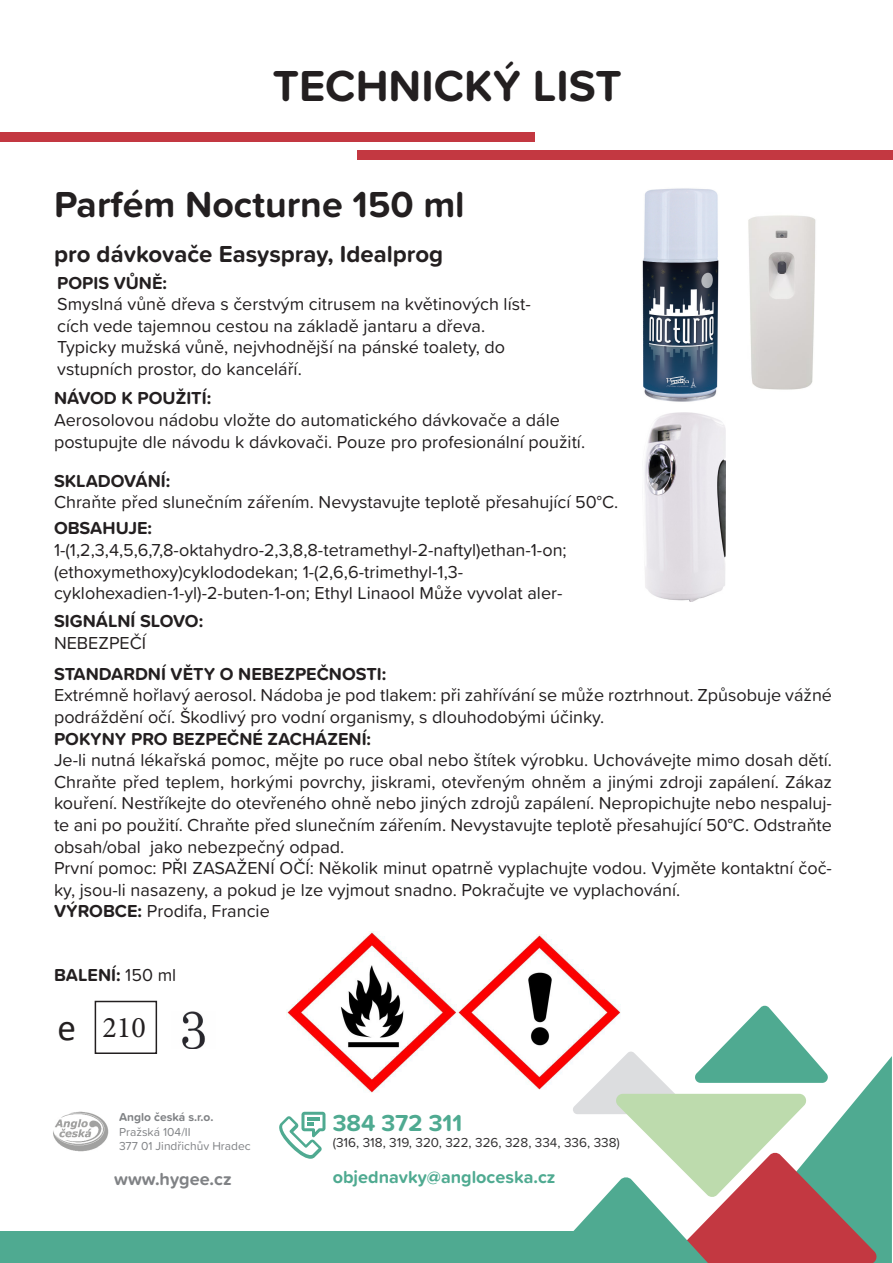
<style>
.page{position:relative;width:893px;height:1263px;background:#fff}
.page>*{position:absolute;margin:0;border:0;box-sizing:border-box;transform-origin:0 0}
.t1{font:700 45px "Proxima Soft";color:#231f20}
.t2{font:700 37.5px "Proxima Soft";color:#231f20}
.t3{font:37.5px "Calibri";color:#231f20}
.t4{font:30px "Minion Pro";color:#231f20}
.t5{font:700 24px "Proxima Soft";color:#231f20}
.t6{font:700 24px "Proxima Soft";color:#4faa91}
.t7{font:18px/21.6px "Proxima Soft";color:#231f20}
.t8{font:700 18px "Proxima Soft";color:#231f20}
.t9{font:700 18px "Proxima Soft";color:#4faa91}
.t10{font:700 18px "Proxima Soft";color:#808285}
.t11{font:13.5px "Proxima Soft";color:#312f30}
.t12{font:12px "Proxima Soft";color:#808285}
.t13{font:700 12px "Proxima Soft";color:#808285}
.s1{font-weight:700}
.s2{font-weight:400}
</style>
<div class="page">
<div style="left:0;top:133px;width:534px;height:9px;background:#c33841"></div>
<div style="left:357px;top:150px;width:536px;height:9px;background:#c33841"></div>
<img style="left:642px;top:188px;width:77px;height:214px">
<div style="left:95px;top:1001px;width:62px;height:53px;border:2px solid #231f20"></div>
<img style="left:287px;top:931px;width:170px;height:162px">
<img style="left:457px;top:934px;width:164px;height:156px">
<img style="left:182px;top:1011px;width:23px;height:37px">
<img style="left:748px;top:215px;width:68px;height:175px">
<img style="left:644px;top:412px;width:82px;height:190px">
<svg style="left:550px;top:1005px;width:342px;height:258px"></svg>
<div style="left:0;top:1231px;width:636px;height:32px;background:#4faa91"></div>
<img style="left:53px;top:1112px;width:56px;height:39px">
<svg style="left:279px;top:1112px;width:46px;height:47px"></svg>
<p class="t1" style="left:273px;top:52px;width:350px">TECHNICKÝ LIST</p>
<p class="t2" style="left:54px;top:176px;width:412px">Parfém Nocturne 150 ml</p>
<p class="t5" style="left:54px;top:236px;width:391px">pro dávkovače Easyspray, Idealprog</p>
<p class="t8" style="left:57px;top:269px;width:111px">POPIS VŮNĚ:</p>
<p class="t7" style="left:57px;top:292px;width:475px">Smyslná vůně dřeva s čerstvým citrusem na květinových líst&shy;cích vede tajemnou cestou na základě jantaru a dřeva.</p>
<p class="t7" style="left:57px;top:336px;width:450px">Typicky mužská vůně, nejvhodnější na pánské toalety, do vstupních prostor, do kanceláří.</p>
<p class="t8" style="left:54px;top:385px;width:159px">NÁVOD K POUŽITÍ:</p>
<p class="t7" style="left:54px;top:408px;width:507px">Aerosolovou nádobu vložte do automatického dávkovače a dále</p>
<p class="t7" style="left:54px;top:430px;width:533px">postupujte dle návodu k dávkovači. Pouze pro profesionální použití.</p>
<p class="t8" style="left:54px;top:467px;width:118px">SKLADOVÁNÍ:</p>
<p class="t7" style="left:54px;top:491px;width:566px">Chraňte před slunečním zářením. Nevystavujte teplotě přesahující 50°C.</p>
<p class="t8" style="left:54px;top:515px;width:100px">OBSAHUJE:</p>
<p class="t7" style="left:54px;top:538px;width:514px">1-(1,2,3,4,5,6,7,8-oktahydro-2,3,8,8-tetramethyl-2-naftyl)ethan-1-on;</p>
<p class="t7" style="left:54px;top:560px;width:411px">(ethoxymethoxy)cyklododekan; 1-(2,6,6-trimethyl-1,3-</p>
<p class="t7" style="left:54px;top:581px;width:510px">cyklohexadien-1-yl)-2-buten-1-on; Ethyl Linaool Může vyvolat aler-</p>
<p class="t8" style="left:54px;top:608px;width:151px">SIGNÁLNÍ SLOVO:</p>
<p class="t7" style="left:54px;top:631px;width:94px">NEBEZPEČÍ</p>
<p class="t8" style="left:54px;top:660px;width:334px">STANDARDNÍ VĚTY O NEBEZPEČNOSTI:</p>
<p class="t7" style="left:54px;top:684px;width:779px">Extrémně hořlavý aerosol. Nádoba je pod tlakem: při zahřívání se může roztrhnout. Způsobuje vážné podráždění očí. Škodlivý pro vodní organismy, s dlouhodobými účinky.</p>
<p class="t8" style="left:54px;top:725px;width:319px">POKYNY PRO BEZPEČNÉ ZACHÁZENÍ:</p>
<p class="t7" style="left:54px;top:748px;width:780px;text-align:justify">Je-li nutná lékařská pomoc, mějte po ruce obal nebo štítek výrobku. Uchovávejte mimo dosah dětí.<br>Chraňte před teplem, horkými povrchy, jiskrami, otevřeným ohněm a jinými zdroji zapálení. Zákaz kouření. Nestříkejte do otevřeného ohně nebo jiných zdrojů zapálení. Nepropichujte nebo nespaluj&shy;te ani po použití. Chraňte před slunečním zářením. Nevystavujte teplotě přesahující 50°C. Odstraňte obsah/obal jako nebezpečný odpad.</p>
<p class="t7" style="left:54px;top:856px;width:779px">První pomoc: PŘI ZASAŽENÍ OČÍ: Několik minut opatrně vyplachujte vodou. Vyjměte kontaktní čoč&shy;ky, jsou-li nasazeny, a pokud je lze vyjmout snadno. Pokračujte ve vyplachování.</p>
<p class="t7" style="left:54px;top:900px;width:217px"><span class="s1">VÝROBCE:</span> Prodifa, Francie</p>
<p class="t8" style="left:54px;top:961px;width:124px">BALENÍ: <span class="s2">150 ml</span></p>
<p class="t3" style="left:57px;top:1002px;width:20px">e</p>
<p class="t4" style="left:103px;top:1007px;width:45px">210</p>
<p class="t13" style="left:119px;top:1108px;width:96px">Anglo česká s.r.o.</p>
<p class="t12" style="left:119px;top:1123px;width:73px">Pražská 104/II</p>
<p class="t12" style="left:119px;top:1137px;width:133px">377 01 Jindřichův Hradec</p>
<p class="t6" style="left:333px;top:1104px;width:131px">384 372 311</p>
<p class="t11" style="left:333px;top:1132px;width:289px">(316, 318, 319, 320, 322, 326, 328, 334, 336, 338)</p>
<p class="t10" style="left:114px;top:1165px;width:119px">www.hygee.cz</p>
<p class="t9" style="left:333px;top:1163px;width:224px">objednavky@angloceska.cz</p>
</div>
